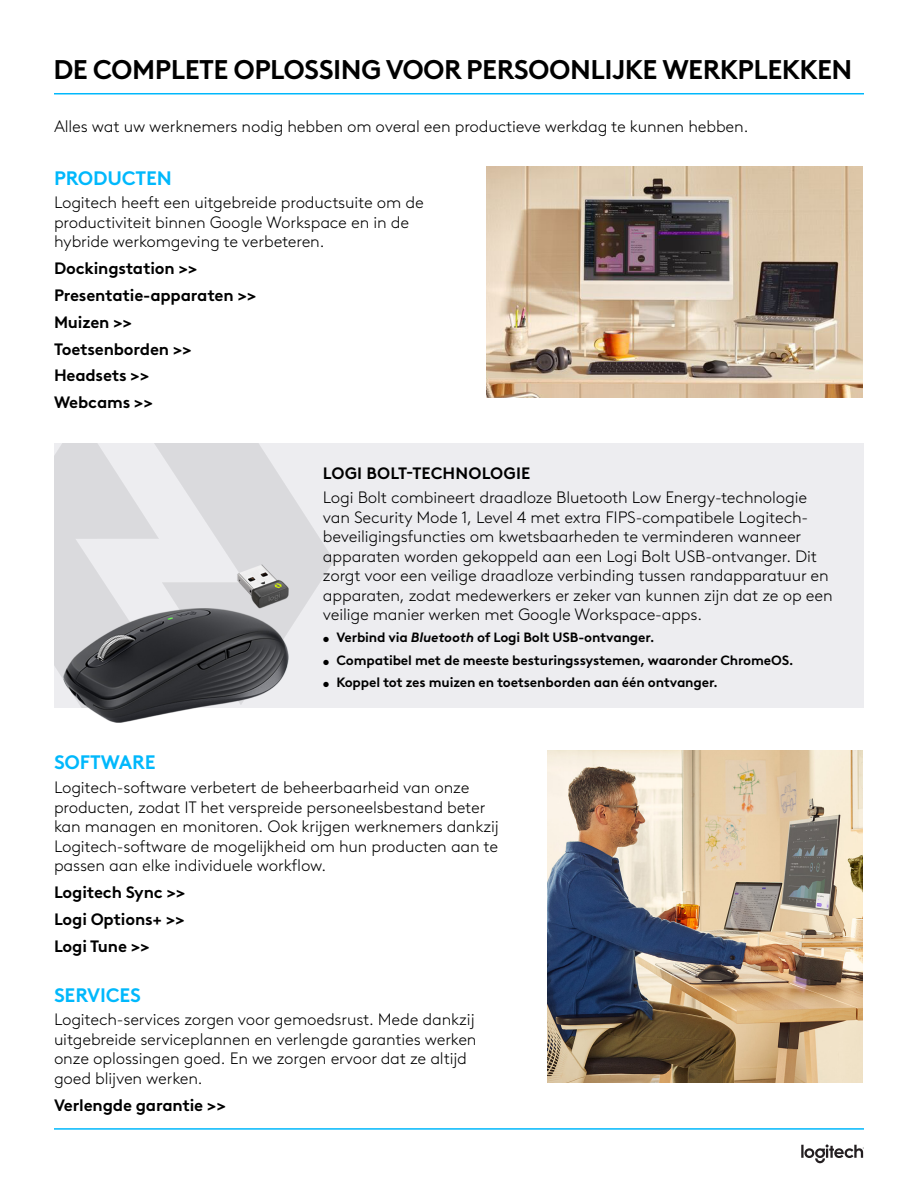
<style>
.page{position:relative;width:918px;height:1188px;background:#fff}
.page>*{position:absolute;margin:0;border:0;box-sizing:border-box;transform-origin:0 0}
.Head_1{font:700 27px "Brown Logitech Pan";letter-spacing:-.02em;color:#000}
.Subhead_TOC_Blue{font:700 19.5px "Brown Logitech Pan";letter-spacing:-.01em;color:#00b8fc}
.Body_1_TOC{font:300 16.5px/19.5px "Brown Logitech Pan";letter-spacing:-.01em;color:#000}
.Link_TOC{font:700 16.5px "Brown Logitech Pan";letter-spacing:-.01em;color:#000}
.Body_Intro_1{font:300 16.5px "Brown Logitech Pan";letter-spacing:-.01em;color:#000}
.Link_TOC-2{font:700 16.5px "Brown Logitech Pan";letter-spacing:.01em;color:#000}
.t1{font:700 13.5px "Brown Logitech Pan";letter-spacing:-.01em;color:#000}
.s1{font-size:10.5px}
.s2{font-style:italic}
</style>
<div class="page">
<svg style="left:801px;top:1144px;width:63px;height:19px"></svg>
<hr style="left:54px;top:93px;width:810px;height:1px;background:#00b8fc">
<hr style="left:54px;top:1128px;width:810px;height:2px;background:#00b8fc">
<div style="left:54px;top:443px;width:810px;height:264px;background:#ededf0"></div>
<svg style="left:54px;top:443px;width:77px;height:238px"></svg>
<svg style="left:131px;top:443px;width:203px;height:219px;fill:#dbdbde"></svg>
<img style="left:486px;top:166px;width:377px;height:232px">
<img style="left:548px;top:751px;width:315px;height:332px">
<img style="left:64px;top:565px;width:224px;height:158px">
<p class="Head_1" style="left:53px;top:48px;width:801px">DE COMPLETE OPLOSSING VOOR PERSOONLIJKE WERKPLEKKEN</p>
<p class="Body_Intro_1" style="left:54px;top:114px;width:696px">Alles wat uw werknemers nodig hebben om overal een productieve werkdag te kunnen hebben.</p>
<p class="Subhead_TOC_Blue" style="left:54px;top:163px;width:119px">PRODUCTEN</p>
<p class="Body_1_TOC" style="left:54px;top:192px;width:371px">Logitech heeft een uitgebreide productsuite om de productiviteit binnen Google Workspace en in de hybride werkomgeving te verbeteren.</p>
<p class="Link_TOC" style="left:54px;top:256px;width:145px">Dockingstation &gt;&gt;</p>
<p class="Link_TOC" style="left:54px;top:283px;width:204px">Presentatie-apparaten &gt;&gt;</p>
<p class="Link_TOC" style="left:54px;top:309px;width:80px">Muizen &gt;&gt;</p>
<p class="Link_TOC" style="left:54px;top:336px;width:139px">Toetsenborden &gt;&gt;</p>
<p class="Link_TOC" style="left:54px;top:363px;width:97px">Headsets &gt;&gt;</p>
<p class="Link_TOC" style="left:54px;top:390px;width:100px">Webcams &gt;&gt;</p>
<p class="Link_TOC-2" style="left:323px;top:461px;width:209px">LOGI BOLT-TECHNOLOGIE</p>
<p class="Body_1_TOC" style="left:323px;top:487px;width:511px">Logi Bolt combineert draadloze Bluetooth Low Energy-technologie van Security Mode 1, Level 4 met extra FIPS-compatibele Logitech&shy;beveiligingsfuncties om kwetsbaarheden te verminderen wanneer apparaten worden gekoppeld aan een Logi Bolt USB-ontvanger. Dit zorgt voor een veilige draadloze verbinding tussen randapparatuur en apparaten, zodat medewerkers er zeker van kunnen zijn dat ze op een veilige manier werken met Google Workspace-apps.</p>
<p class="t1" style="left:323px;top:627px;width:333px"><span class="s1">•</span> Verbind via <span class="s2">Bluetooth</span> of Logi Bolt USB-ontvanger.</p>
<p class="t1" style="left:323px;top:650px;width:472px"><span class="s1">•</span> Compatibel met de meeste besturingssystemen, waaronder ChromeOS.</p>
<p class="t1" style="left:323px;top:672px;width:397px"><span class="s1">•</span> Koppel tot zes muizen en toetsenborden aan één ontvanger.</p>
<p class="Subhead_TOC_Blue" style="left:54px;top:748px;width:103px">SOFTWARE</p>
<p class="Body_1_TOC" style="left:54px;top:777px;width:446px">Logitech-software verbetert de beheerbaarheid van onze producten, zodat IT het verspreide personeelsbestand beter kan managen en monitoren. Ook krijgen werknemers dankzij Logitech-software de mogelijkheid om hun producten aan te passen aan elke individuele workflow.</p>
<p class="Link_TOC" style="left:54px;top:880px;width:133px">Logitech Sync &gt;&gt;</p>
<p class="Link_TOC" style="left:54px;top:906px;width:132px">Logi Options+ &gt;&gt;</p>
<p class="Link_TOC" style="left:54px;top:933px;width:97px">Logi Tune &gt;&gt;</p>
<p class="Subhead_TOC_Blue" style="left:54px;top:980px;width:88px">SERVICES</p>
<p class="Body_1_TOC" style="left:54px;top:1009px;width:424px">Logitech-services zorgen voor gemoedsrust. Mede dankzij uitgebreide serviceplannen en verlengde garanties werken onze oplossingen goed. En we zorgen ervoor dat ze altijd goed blijven werken.</p>
<p class="Link_TOC" style="left:54px;top:1092px;width:173px">Verlengde garantie &gt;&gt;</p>
</div>
